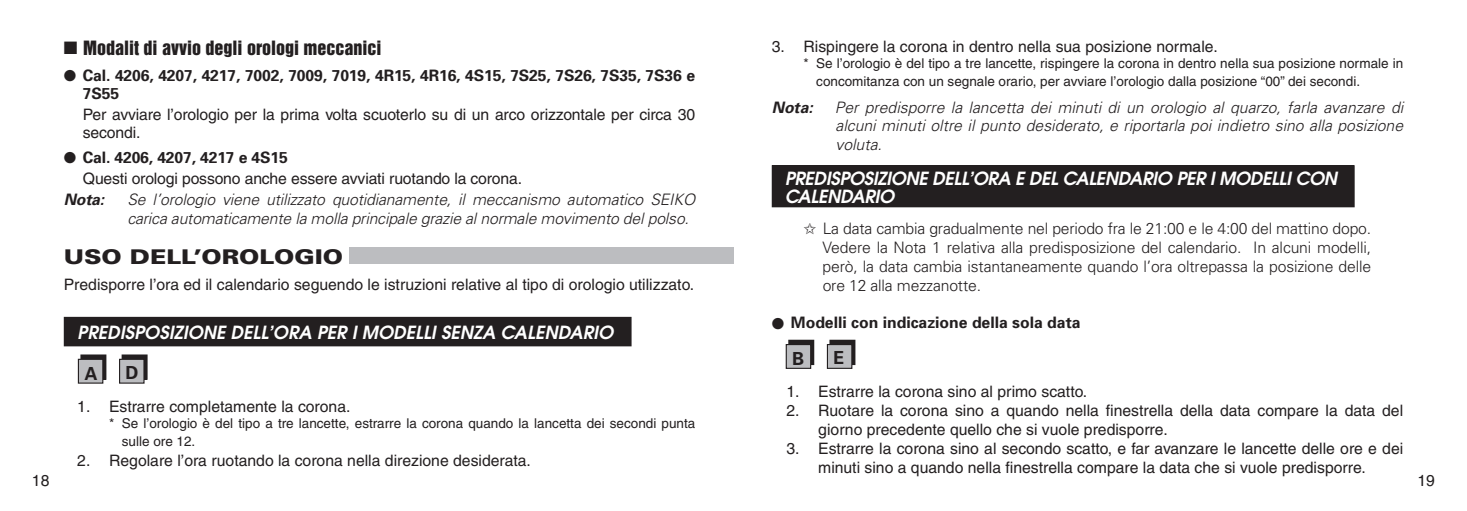
<style>
.page{position:relative;width:1467px;height:511px;background:#fff}
.page>*{position:absolute;margin:0;border:0;box-sizing:border-box;transform-origin:0 0}
.t1{font:900 20.25px "Univers";color:#231f20;scale:1.2 1}
.t2{font:italic 600 18px/18px "Avant Garde";letter-spacing:-.02em;color:#fff}
.t3{font:italic 600 18px "Avant Garde";color:#fff}
.t4{font:18px "Helvetica Inserat";color:#231f20}
.t5{font:700 18px "Univers";color:#231f20}
.t6{font:15.75px/18.9px "Helvetica";color:#231f20}
.t7{font:italic 300 15.75px/18.9px "Univers";letter-spacing:-.01em;color:#231f20}
.t8{font:300 15.75px/18.9px "Univers";letter-spacing:-.01em;color:#231f20;text-align:justify}
.t9{font:700 15.75px/18px "Univers";letter-spacing:-.01em;color:#231f20}
.t10{font:italic 700 15.75px "Univers";letter-spacing:-.005em;color:#231f20}
.t11{font:13.5px/18px "Helvetica";color:#231f20}
</style>
<div class="page">
<div style="left:64px;top:317px;width:567px;height:28px;background:#231f20"></div>
<div style="left:64px;top:316px;width:568px;height:30px;border:1px solid #231f20"></div>
<div style="left:122px;top:354px;width:25px;height:25px;background:#231f20"></div>
<div style="left:122px;top:354px;width:25px;height:25px;border:1px solid #231f20"></div>
<div style="left:81px;top:354px;width:25px;height:25px;background:#231f20"></div>
<div style="left:81px;top:354px;width:25px;height:25px;border:1px solid #231f20"></div>
<div style="left:120px;top:359px;width:24px;height:23px;background:#bcbdc0"></div>
<div style="left:119px;top:358px;width:26px;height:25px;border:1px solid #231f20"></div>
<div style="left:78px;top:359px;width:25px;height:23px;background:#bcbdc0"></div>
<div style="left:78px;top:358px;width:25px;height:25px;border:1px solid #231f20"></div>
<div style="left:350px;top:246px;width:384px;height:17px;background:#bcbdc0"></div>
<div style="left:772px;top:165px;width:582px;height:41px;background:#231f20"></div>
<div style="left:772px;top:165px;width:583px;height:42px;border:1px solid #231f20"></div>
<div style="left:830px;top:340px;width:25px;height:24px;background:#231f20"></div>
<div style="left:830px;top:339px;width:25px;height:25px;border:1px solid #231f20"></div>
<div style="left:789px;top:340px;width:25px;height:24px;background:#231f20"></div>
<div style="left:789px;top:339px;width:25px;height:25px;border:1px solid #231f20"></div>
<div style="left:827px;top:344px;width:25px;height:24px;background:#bcbdc0"></div>
<div style="left:827px;top:343px;width:25px;height:25px;border:1px solid #231f20"></div>
<div style="left:786px;top:344px;width:25px;height:24px;background:#bcbdc0"></div>
<div style="left:786px;top:343px;width:25px;height:25px;border:1px solid #231f20"></div>
<p class="t4" style="left:64px;top:37px;width:319px">■ Modalit di avvio degli orologi meccanici</p>
<p class="t9" style="left:83px;top:66px;width:614px;text-indent:-19px">● Cal. 4206, 4207, 4217, 7002, 7009, 7019, 4R15, 4R16, 4S15, 7S25, 7S26, 7S35, 7S36 e<br>7S55</p>
<p class="t6" style="left:83px;top:105px;width:614px;line-height:18px">Per avviare l’orologio per la prima volta scuoterlo su di un arco orizzontale per circa 30 secondi.</p>
<p class="t9" style="left:64px;top:148px;width:226px">● Cal. 4206, 4207, 4217 e 4S15</p>
<p class="t6" style="left:83px;top:168px;width:441px">Questi orologi possono anche essere avviati ruotando la corona.</p>
<p class="t10" style="left:64px;top:189px;width:42px">Nota:</p>
<p class="t7" style="left:127px;top:190px;width:569px">Se l’orologio viene utilizzato quotidianamente, il meccanismo automatico SEIKO carica automaticamente la molla principale grazie al normale movimento del polso.</p>
<p class="t1" style="left:64px;top:244px;width:234px">USO DELL’OROLOGIO</p>
<p class="t6" style="left:64px;top:275px;width:632px">Predisporre l’ora ed il calendario seguendo le istruzioni relative al tipo di orologio utilizzato.</p>
<p class="t3" style="left:77px;top:320px;width:538px">PREDISPOSIZIONE DELL’ORA PER I MODELLI SENZA CALENDARIO</p>
<p class="t5" style="left:125px;top:361px;width:14px">D</p>
<p class="t5" style="left:85px;top:362px;width:14px">A</p>
<p class="t6" style="left:772px;top:37px;width:448px">3. Rispingere la corona in dentro nella sua posizione normale.</p>
<p class="t11" style="left:816px;top:54px;width:588px;text-indent:-13px">* Se l’orologio è del tipo a tre lancette, rispingere la corona in dentro nella sua posizione normale in concomitanza con un segnale orario, per avviare l’orologio dalla posizione “00” dei secondi.</p>
<p class="t10" style="left:772px;top:97px;width:43px">Nota:</p>
<p class="t7" style="left:835px;top:97px;width:570px;text-align:justify">Per predisporre la lancetta dei minuti di un orologio al quarzo, farla avanzare di alcuni minuti oltre il punto desiderato, e riportarla poi indietro sino alla posizione voluta.</p>
<p class="t2" style="left:785px;top:169px;width:554px">PREDISPOSIZIONE DELL’ORA E DEL CALENDARIO PER I MODELLI CON<br>CALENDARIO</p>
<p class="t8" style="left:823px;top:219px;width:550px;text-indent:-19px">✩ La data cambia gradualmente nel periodo fra le 21:00 e le 4:00 del mattino dopo.<br>Vedere la Nota 1 relativa alla predisposizione del calendario. In alcuni modelli, però, la data cambia istantaneamente quando l’ora oltrepassa la posizione delle ore 12 alla mezzanotte.</p>
<p class="t9" style="left:772px;top:313px;width:310px">● Modelli con indicazione della sola data</p>
<p class="t5" style="left:792px;top:347px;width:14px">B</p>
<p class="t5" style="left:834px;top:347px;width:12px">E</p>
<p class="t6" style="left:786px;top:382px;width:302px">1. Estrarre la corona sino al primo scatto.</p>
<p class="t6" style="left:818px;top:400px;width:586px;text-indent:-32px">2. Ruotare la corona sino a quando nella finestrella della data compare la data del giorno precedente quello che si vuole predisporre.</p>
<p class="t6" style="left:786px;top:438px;width:618px;text-align:center">3. Estrarre la corona sino al secondo scatto, e far avanzare le lancette delle ore e dei minuti sino a quando nella finestrella compare la data che si vuole predisporre.</p>
<p class="t6" style="left:77px;top:396px;width:275px">1. Estrarre completamente la corona.</p>
<p class="t11" style="left:122px;top:413px;width:575px;text-indent:-13px">* Se l’orologio è del tipo a tre lancette, estrarre la corona quando la lancetta dei secondi punta sulle ore 12.</p>
<p class="t6" style="left:77px;top:450px;width:455px">2. Regolare l’ora ruotando la corona nella direzione desiderata.</p>
<p class="t6" style="left:32px;top:470px;width:19px">18</p>
<p class="t6" style="left:1418px;top:470px;width:19px">19</p>
</div>
